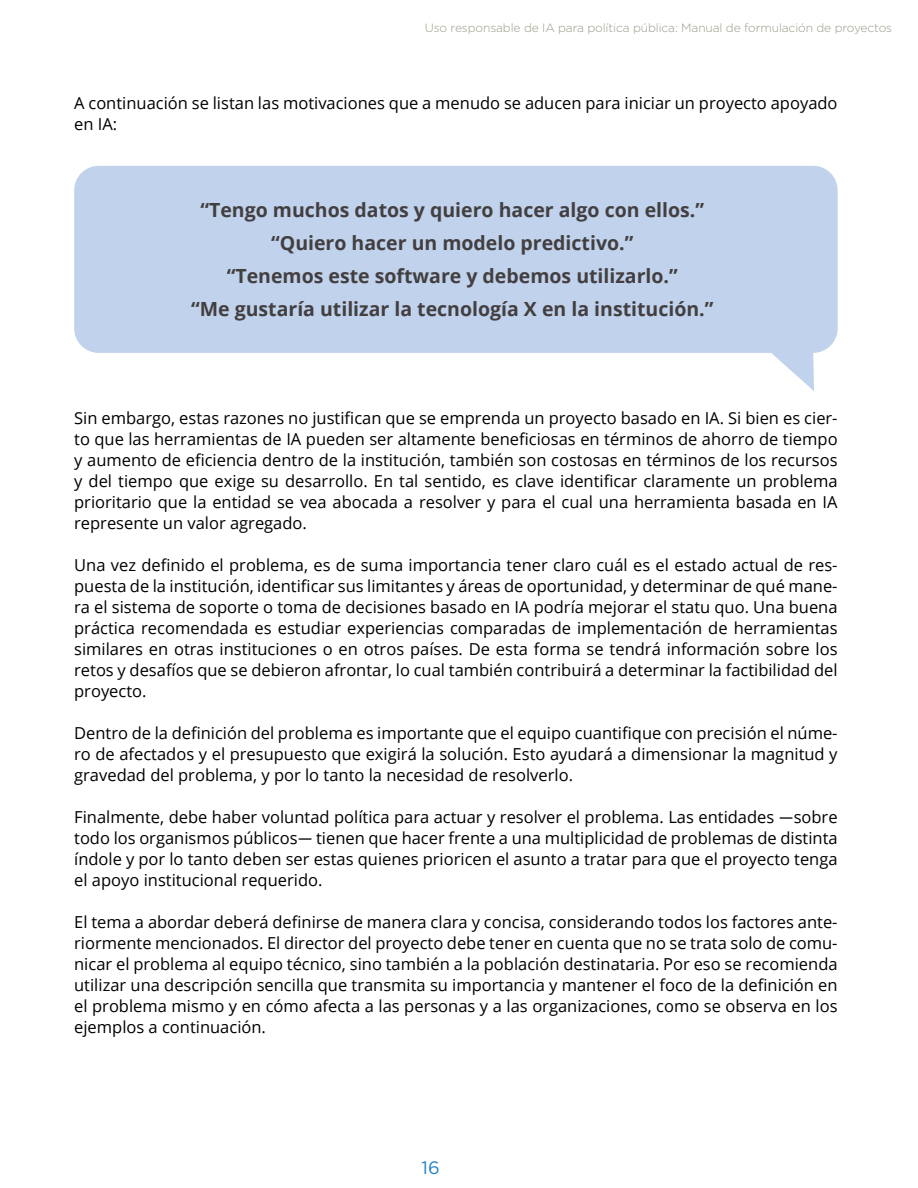
<style>
.page{position:relative;width:918px;height:1188px;background:#fff}
.page>*{position:absolute;margin:0;border:0;box-sizing:border-box;transform-origin:0 0}
.t1{font:700 19.5px/33px "Open Sans";color:#433f40;text-align:center}
.t2{font:18px "Gotham";color:#2382c1}
.t3{font:16.5px/21px "Open Sans";color:#000;text-align:justify}
.t4{font:300 12px "Gotham";letter-spacing:-.01em;color:#9b9b88}
.s1{font-family:"Gotham"}
</style>
<div class="page">
<div style="left:74px;top:166px;width:764px;height:187px;background:#c0d2ec;border-radius:24px"></div>
<p class="t4" style="left:425px;top:20px;width:469px">Uso responsable de IA para política pública: Manual de formulación de proyectos</p>
<p class="t3" style="left:74px;top:92px;width:765px">A continuación se listan las motivaciones que a menudo se aducen para iniciar un proyecto apoyado en IA:</p>
<p class="t1" style="left:191px;top:193px;width:524px">“Tengo muchos datos y quiero hacer algo con ellos.” “Quiero hacer un modelo predictivo.”<br>“Tenemos este software y debemos utilizarlo.”<br>“Me gustaría utilizar la tecnología X en la institución.”</p>
<p class="t3" style="left:74px;top:407px;width:765px">Sin embargo, estas razones no justifican que se emprenda un proyecto basado en IA. Si bien es cier&shy;to que las herramientas de IA pueden ser altamente beneficiosas en términos de ahorro de tiempo y aumento de eficiencia dentro de la institución, también son costosas en términos de los recursos y del tiempo que exige su desarrollo. En tal sentido, es clave identificar claramente un problema prioritario que la entidad se vea abocada a resolver y para el cual una herramienta basada en IA represente un valor agregado.</p>
<p class="t3" style="left:74px;top:554px;width:765px">Una vez definido el problema, es de suma importancia tener claro cuál es el estado actual de res&shy;puesta de la institución, identificar sus limitantes y áreas de oportunidad, y determinar de qué mane&shy;ra el sistema de soporte o toma de decisiones basado en IA podría mejorar el statu quo. Una buena práctica recomendada es estudiar experiencias comparadas de implementación de herramientas similares en otras instituciones o en otros países. De esta forma se tendrá información sobre los retos y desafíos que se debieron afrontar, lo cual también contribuirá a determinar la factibilidad del proyecto.</p>
<p class="t3" style="left:74px;top:722px;width:765px">Dentro de la definición del problema es importante que el equipo cuantifique con precisión el núme&shy;ro de afectados y el presupuesto que exigirá la solución. Esto ayudará a dimensionar la magnitud y gravedad del problema, y por lo tanto la necesidad de resolverlo.</p>
<p class="t3" style="left:74px;top:806px;width:765px">Finalmente, debe haber voluntad política para actuar y resolver el problema. Las entidades <span class="s1">—</span>sobre todo los organismos públicos<span class="s1">—</span> tienen que hacer frente a una multiplicidad de problemas de distinta índole y por lo tanto deben ser estas quienes prioricen el asunto a tratar para que el proyecto tenga el apoyo institucional requerido.</p>
<p class="t3" style="left:74px;top:911px;width:765px">El tema a abordar deberá definirse de manera clara y concisa, considerando todos los factores ante&shy;riormente mencionados. El director del proyecto debe tener en cuenta que no se trata solo de comu&shy;nicar el problema al equipo técnico, sino también a la población destinataria. Por eso se recomienda utilizar una descripción sencilla que transmita su importancia y mantener el foco de la definición en el problema mismo y en cómo afecta a las personas y a las organizaciones, como se observa en los ejemplos a continuación.</p>
<p class="t2" style="left:422px;top:1156px;width:20px">16</p>
</div>
